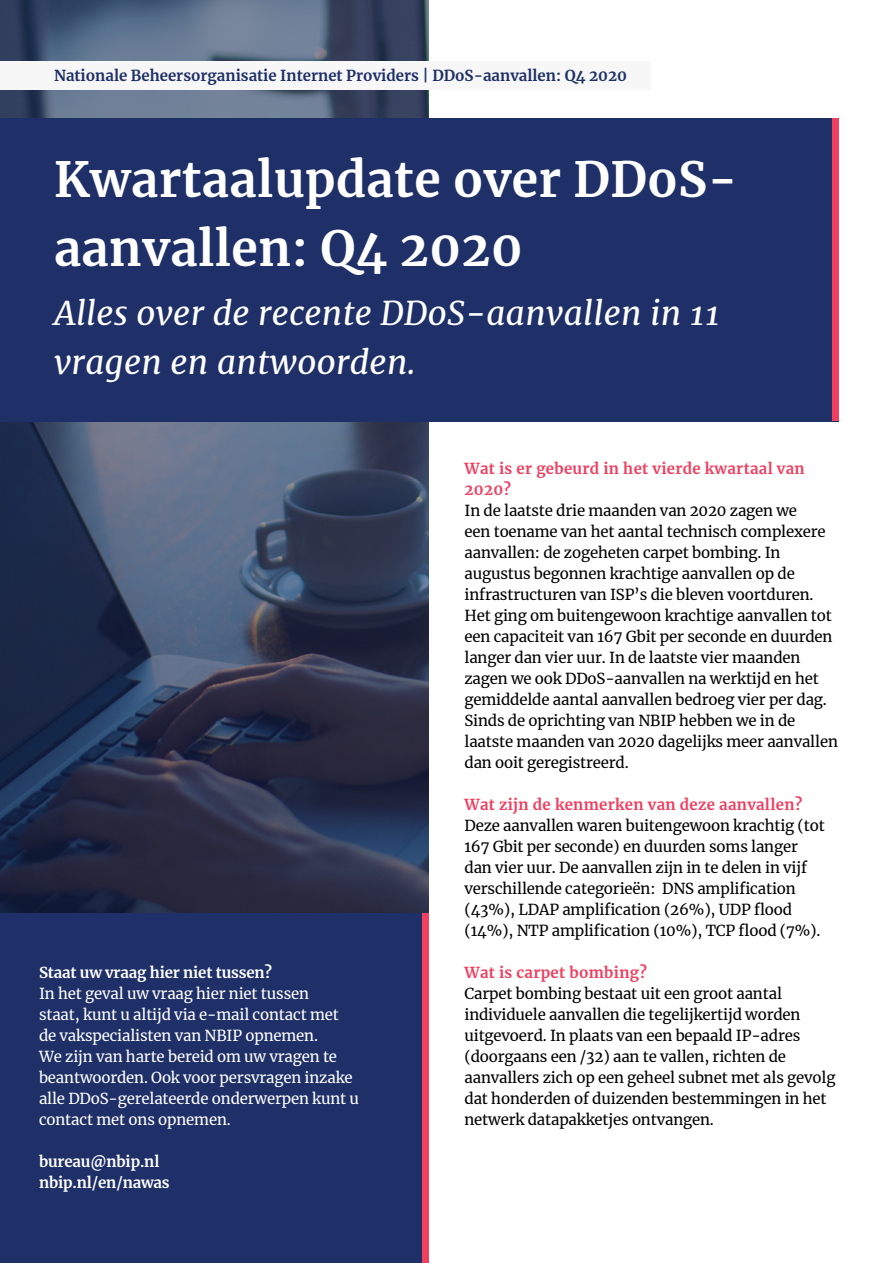
<style>
.page{position:relative;width:893px;height:1263px;background:#fff}
.page>*{position:absolute;margin:0;border:0;box-sizing:border-box;transform-origin:0 0}
.t1{font:700 48px/69px "Merriweather";letter-spacing:.01em;color:#fff}
.t2{font:italic 33px/49.5px "Merriweather";letter-spacing:.01em;color:#fff}
.t3{font:15px/21px "Merriweather";letter-spacing:-.01em;color:#000}
.t4{font:15px/21px "Merriweather";letter-spacing:-.01em;color:#fff}
.t5{font:700 15px/21px "Merriweather";letter-spacing:.02em;color:#ef4060}
.t6{font:700 15px "Merriweather";color:#1e3067}
.t7{font:700 15px/21px "Merriweather";letter-spacing:-.01em;color:#fff}
</style>
<div class="page">
<div style="left:0;top:0;width:428px;height:1263px;background:#1e3067"></div>
<img style="left:0;top:0;width:428px;height:913px">
<div style="left:422px;top:913px;width:6px;height:350px;background:#ef4060"></div>
<div style="left:0;top:118px;width:839px;height:303px;background:#1e3067"></div>
<div style="left:832px;top:118px;width:7px;height:303px;background:#ef4060"></div>
<div style="left:0;top:61px;width:651px;height:29px;background:#f7f7f7"></div>
<p class="t6" style="left:54px;top:65px;width:574px">Nationale Beheersorganisatie Internet Providers | DDoS-aanvallen: Q4 2020</p>
<h1 class="t1" style="left:54px;top:144px;width:685px">Kwartaalupdate over DDoS&shy;aanvallen: Q4 2020</h1>
<h2 class="t2" style="left:54px;top:287px;width:667px">Alles over de recente DDoS-aanvallen in 11 vragen en antwoorden.</h2>
<p class="t7" style="left:39px;top:962px;width:235px">Staat uw vraag hier niet tussen?</p>
<p class="t4" style="left:39px;top:983px;width:322px">In het geval uw vraag hier niet tussen<br>staat, kunt u altijd via e-mail contact met de vakspecialisten van NBIP opnemen.<br>We zijn van harte bereid om uw vragen te beantwoorden. Ook voor persvragen inzake alle DDoS-gerelateerde onderwerpen kunt u contact met ons opnemen.</p>
<p class="t7" style="left:39px;top:1151px;width:132px">bureau@nbip.nl nbip.nl/en/nawas</p>
<p class="t5" style="left:464px;top:458px;width:342px">Wat is er gebeurd in het vierde kwartaal van<br>2020?</p>
<p class="t3" style="left:464px;top:500px;width:375px">In de laatste drie maanden van 2020 zagen we<br>een toename van het aantal technisch complexere aanvallen: de zogeheten carpet bombing. In augustus begonnen krachtige aanvallen op de infrastructuren van ISP’s die bleven voortduren.<br>Het ging om buitengewoon krachtige aanvallen tot een capaciteit van 167 Gbit per seconde en duurden langer dan vier uur. In de laatste vier maanden zagen we ook DDoS-aanvallen na werktijd en het gemiddelde aantal aanvallen bedroeg vier per dag.<br>Sinds de oprichting van NBIP hebben we in de laatste maanden van 2020 dagelijks meer aanvallen dan ooit geregistreerd.</p>
<p class="t5" style="left:464px;top:794px;width:339px">Wat zijn de kenmerken van deze aanvallen?</p>
<p class="t3" style="left:464px;top:815px;width:362px">Deze aanvallen waren buitengewoon krachtig (tot 167 Gbit per seconde) en duurden soms langer dan vier uur. De aanvallen zijn in te delen in vijf verschillende categorieën: DNS amplification (43%), LDAP amplification (26%), UDP flood (14%), NTP amplification (10%), TCP flood (7%).</p>
<p class="t5" style="left:464px;top:962px;width:184px">Wat is carpet bombing?</p>
<p class="t3" style="left:464px;top:983px;width:372px">Carpet bombing bestaat uit een groot aantal individuele aanvallen die tegelijkertijd worden uitgevoerd. In plaats van een bepaald IP-adres (doorgaans een /32) aan te vallen, richten de aanvallers zich op een geheel subnet met als gevolg dat honderden of duizenden bestemmingen in het netwerk datapakketjes ontvangen.</p>
</div>
